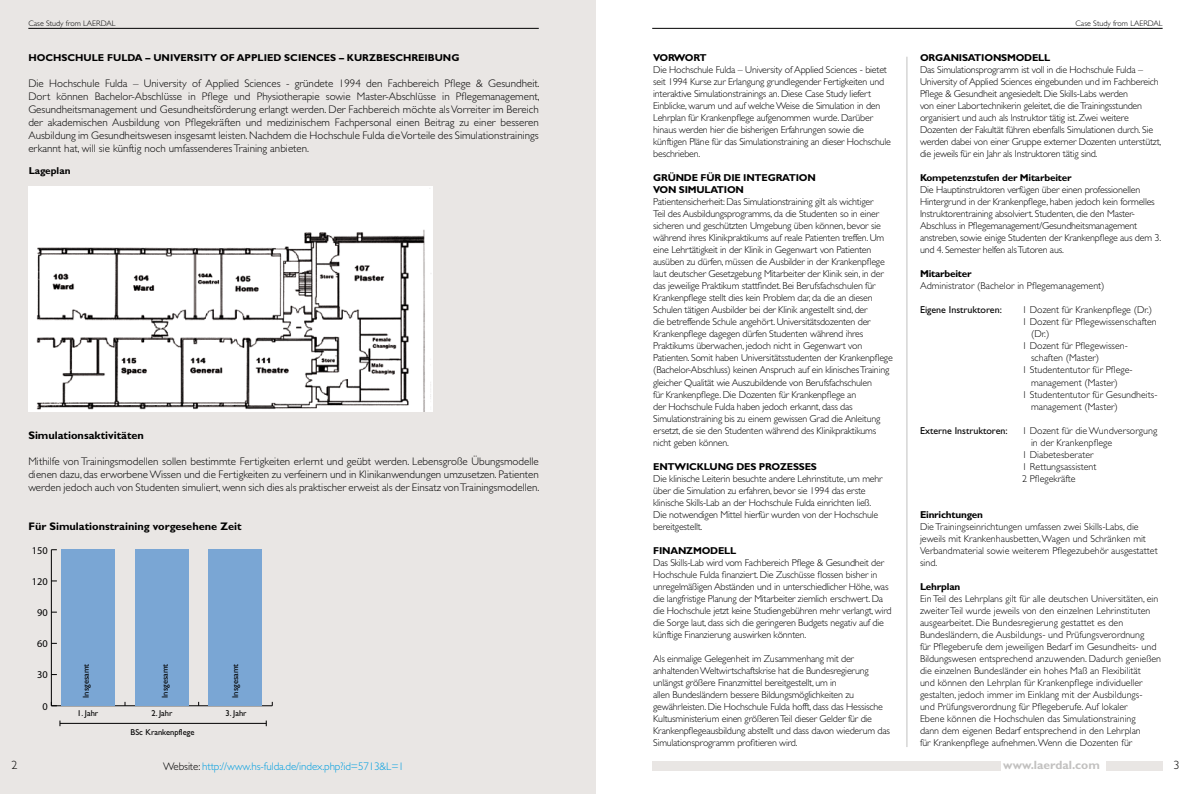
<style>
.page{position:relative;width:1191px;height:794px;background:#fff}
.page>*{position:absolute;margin:0;border:0;box-sizing:border-box;transform-origin:0 0}
.t1{font:700 12px "Gill Sans";color:#c2c1c0}
.t2{font:300 12px "Gill Sans";color:#000}
.t3{font:300 11px/13px "Gill Sans";color:#000;text-align:justify}
.t4{font:700 11px "Gill Sans";color:#000}
.t5{font:300 11px "Gill Sans";letter-spacing:-.01em;color:#009ee0}
.t6{font:10.4px "Myriad Pro";color:#000}
.t7{font:300 10px/12px "Gill Sans";letter-spacing:-.02em;color:#000}
.t8{font:300 10px/12px "Gill Sans";color:#000}
.t9{font:700 10px/12px "Gill Sans";letter-spacing:-.02em;color:#000}
.t10{font:700 10px "Gill Sans";color:#000}
.t11{font:10px "Gill Sans";color:#000}
.t12{font:700 10px "Gill Sans";letter-spacing:-.08em;color:#000}
.t13{font:8.5px "Gill Sans";color:#000}
.t14{font:300 8px "Gill Sans";color:#000}
.s1{color:#000}
</style>
<div class="page">
<div style="left:0;top:0;width:595px;height:794px;background:#e9e6e4"></div>
<hr style="left:28px;top:28px;width:511px;height:1px;background:#000">
<div style="left:652px;top:761px;width:349px;height:10px;background:#e9e6e4"></div>
<hr style="left:652px;top:28px;width:510px;height:1px;background:#000">
<div style="left:1106px;top:761px;width:56px;height:10px;background:#e9e6e4"></div>
<hr style="left:906px;top:57px;width:1px;height:690px;background:#c2c1c0">
<img style="left:29px;top:186px;width:404px;height:225px">
<hr style="left:51px;top:705px;width:221px;height:1px;background:#000">
<hr style="left:51px;top:550px;width:1px;height:156px;background:#000">
<div style="left:62px;top:550px;width:53px;height:156px;background:#7aa6d4"></div>
<div style="left:135px;top:550px;width:53px;height:156px;background:#7aa6d4"></div>
<div style="left:209px;top:550px;width:53px;height:156px;background:#7aa6d4"></div>
<hr style="left:60px;top:723px;width:206px;height:1px;background:#000">
<p class="t14" style="left:28px;top:19px;width:89px">Case Study from LAERDAL</p>
<p class="t10" style="left:28px;top:52px;width:432px">HOCHSCHULE FULDA – UNIVERSITY OF APPLIED SCIENCES – KURZBESCHREIBUNG</p>
<p class="t3" style="left:28px;top:77px;width:513px">Die Hochschule Fulda – University of Applied Sciences - gründete 1994 den Fachbereich Pflege &amp; Gesundheit.<br>Dort können Bachelor-Abschlüsse in Pflege und Physiotherapie sowie Master-Abschlüsse in Pflegemanagement, Gesundheitsmanagement und Gesundheitsförderung erlangt werden. Der Fachbereich möchte als Vorreiter im Bereich der akademischen Ausbildung von Pflegekräften und medizinischem Fachpersonal einen Beitrag zu einer besseren Ausbildung im Gesundheitswesen insgesamt leisten. Nachdem die Hochschule Fulda die Vorteile des Simulationstrainings erkannt hat, will sie künftig noch umfassenderes Training anbieten.</p>
<p class="t10" style="left:29px;top:165px;width:43px">Lageplan</p>
<p class="t2" style="left:11px;top:758px;width:7px">2</p>
<p class="t4" style="left:28px;top:428px;width:117px">Simulationsaktivitäten</p>
<p class="t3" style="left:28px;top:454px;width:513px">Mithilfe von Trainingsmodellen sollen bestimmte Fertigkeiten erlernt und geübt werden. Lebensgroße Übungsmodelle dienen dazu, das erworbene Wissen und die Fertigkeiten zu verfeinern und in Klinikanwendungen umzusetzen. Patienten werden jedoch auch von Studenten simuliert, wenn sich dies als praktischer erweist als der Einsatz von Trainingsmodellen.</p>
<p class="t4" style="left:28px;top:519px;width:215px">Für Simulationstraining vorgesehene Zeit</p>
<p class="t6" style="left:32px;top:543px;width:17px">150</p>
<p class="t6" style="left:32px;top:575px;width:17px">120</p>
<p class="t6" style="left:37px;top:606px;width:12px">90</p>
<p class="t6" style="left:37px;top:637px;width:12px">60</p>
<p class="t6" style="left:37px;top:668px;width:12px">30</p>
<p class="t6" style="left:43px;top:699px;width:7px">0</p>
<p class="t13" style="left:81px;top:698px;width:35px;rotate:-90deg">Insgesamt</p>
<p class="t13" style="left:77px;top:708px;width:23px">1. Jahr</p>
<p class="t13" style="left:151px;top:708px;width:23px">2. Jahr</p>
<p class="t13" style="left:226px;top:708px;width:23px">3. Jahr</p>
<p class="t13" style="left:131px;top:727px;width:65px">BSc Krankenpflege</p>
<p class="t13" style="left:160px;top:698px;width:35px;rotate:-90deg">Insgesamt</p>
<p class="t13" style="left:230px;top:698px;width:35px;rotate:-90deg">Insgesamt</p>
<p class="t5" style="left:163px;top:759px;width:242px"><span class="s1">Website:</span> http://www.hs-fulda.de/index.php?id=5713&amp;L=1</p>
<p class="t12" style="left:653px;top:52px;width:55px">VORWORT</p>
<p class="t7" style="left:653px;top:64px;width:239px">Die Hochschule Fulda – University of Applied Sciences - bietet seit 1994 Kurse zur Erlangung grundlegender Fertigkeiten und interaktive Simulationstrainings an. Diese Case Study liefert Einblicke, warum und auf welche Weise die Simulation in den Lehrplan für Krankenpflege aufgenommen wurde. Darüber hinaus werden hier die bisherigen Erfahrungen sowie die künftigen Pläne für das Simulationstraining an dieser Hochschule beschrieben.</p>
<p class="t9" style="left:653px;top:172px;width:164px">GRÜNDE FÜR DIE INTEGRATION<br>VON SIMULATION</p>
<p class="t7" style="left:653px;top:196px;width:241px">Patientensicherheit: Das Simulationstraining gilt als wichtiger<br>Teil des Ausbildungsprogramms, da die Studenten so in einer sicheren und geschützten Umgebung üben können, bevor sie während ihres Klinikpraktikums auf reale Patienten treffen. Um eine Lehrtätigkeit in der Klinik in Gegenwart von Patienten ausüben zu dürfen, müssen die Ausbilder in der Krankenpflege laut deutscher Gesetzgebung Mitarbeiter der Klinik sein, in der das jeweilige Praktikum stattfindet. Bei Berufsfachschulen für Krankenpflege stellt dies kein Problem dar, da die an diesen Schulen tätigen Ausbilder bei der Klinik angestellt sind, der<br>die betreffende Schule angehört. Universitätsdozenten der Krankenpflege dagegen dürfen Studenten während ihres Praktikums überwachen, jedoch nicht in Gegenwart von Patienten. Somit haben Universitätsstudenten der Krankenpflege (Bachelor-Abschluss) keinen Anspruch auf ein klinisches Training gleicher Qualität wie Auszubildende von Berufsfachschulen<br>für Krankenpflege. Die Dozenten für Krankenpflege an<br>der Hochschule Fulda haben jedoch erkannt, dass das Simulationstraining bis zu einem gewissen Grad die Anleitung ersetzt, die sie den Studenten während des Klinikpraktikums nicht geben können.</p>
<p class="t9" style="left:653px;top:460px;width:165px">ENTWICKLUNG DES PROZESSES</p>
<p class="t7" style="left:653px;top:472px;width:231px">Die klinische Leiterin besuchte andere Lehrinstitute, um mehr über die Simulation zu erfahren, bevor sie 1994 das erste klinische Skills-Lab an der Hochschule Fulda einrichten ließ.<br>Die notwendigen Mittel hierfür wurden von der Hochschule bereitgestellt.</p>
<p class="t9" style="left:653px;top:544px;width:85px">FINANZMODELL</p>
<p class="t7" style="left:653px;top:556px;width:240px">Das Skills-Lab wird vom Fachbereich Pflege &amp; Gesundheit der Hochschule Fulda finanziert. Die Zuschüsse flossen bisher in unregelmäßigen Abständen und in unterschiedlicher Höhe, was die langfristige Planung der Mitarbeiter ziemlich erschwert. Da die Hochschule jetzt keine Studiengebühren mehr verlangt, wird die Sorge laut, dass sich die geringeren Budgets negativ auf die künftige Finanzierung auswirken könnten.</p>
<p class="t7" style="left:653px;top:652px;width:238px">Als einmalige Gelegenheit im Zusammenhang mit der anhaltenden Weltwirtschaftskrise hat die Bundesregierung unlängst größere Finanzmittel bereitgestellt, um in<br>allen Bundesländern bessere Bildungsmöglichkeiten zu gewährleisten. Die Hochschule Fulda hofft, dass das Hessische Kultusministerium einen größeren Teil dieser Gelder für die Krankenpflegeausbildung abstellt und dass davon wiederum das Simulationsprogramm profitieren wird.</p>
<p class="t14" style="left:1075px;top:19px;width:89px">Case Study from LAERDAL</p>
<p class="t9" style="left:920px;top:52px;width:132px">ORGANISATIONSMODELL</p>
<p class="t7" style="left:920px;top:64px;width:243px">Das Simulationsprogramm ist voll in die Hochschule Fulda – University of Applied Sciences eingebunden und im Fachbereich Pflege &amp; Gesundheit angesiedelt. Die Skills-Labs werden<br>von einer Labortechnikerin geleitet, die die Trainingsstunden organisiert und auch als Instruktor tätig ist. Zwei weitere Dozenten der Fakultät führen ebenfalls Simulationen durch. Sie werden dabei von einer Gruppe externer Dozenten unterstützt, die jeweils für ein Jahr als Instruktoren tätig sind.</p>
<p class="t9" style="left:920px;top:172px;width:153px">Kompetenzstufen der Mitarbeiter</p>
<p class="t7" style="left:920px;top:184px;width:242px">Die Hauptinstruktoren verfügen über einen professionellen Hintergrund in der Krankenpflege, haben jedoch kein formelles Instruktorentraining absolviert. Studenten, die den Master-Abschluss in Pflegemanagement/Gesundheitsmanagement anstreben, sowie einige Studenten der Krankenpflege aus dem 3. und 4. Semester helfen als Tutoren aus.</p>
<p class="t9" style="left:920px;top:268px;width:53px">Mitarbeiter</p>
<p class="t8" style="left:920px;top:280px;width:186px">Administrator (Bachelor in Pflegemanagement)</p>
<p class="t11" style="left:920px;top:304px;width:83px">Eigene Instruktoren:</p>
<p class="t8" style="left:1022px;top:304px;width:132px">1 Dozent für Krankenpflege (Dr.)</p>
<p class="t8" style="left:1022px;top:316px;width:136px">1 Dozent für Pflegewissenschaften</p>
<p class="t7" style="left:1031px;top:328px;width:20px">(Dr.)</p>
<p class="t8" style="left:1022px;top:340px;width:107px">1 Dozent für Pflegewissen-</p>
<p class="t8" style="left:1031px;top:352px;width:70px">schaften (Master)</p>
<p class="t8" style="left:1022px;top:364px;width:112px">1 Studententutor für Pflege-</p>
<p class="t8" style="left:1031px;top:376px;width:88px">management (Master)</p>
<p class="t8" style="left:1022px;top:388px;width:137px">1 Studententutor für Gesundheits-</p>
<p class="t8" style="left:1031px;top:400px;width:88px">management (Master)</p>
<p class="t11" style="left:920px;top:424px;width:89px">Externe Instruktoren:</p>
<p class="t8" style="left:1022px;top:424px;width:137px">1 Dozent für die Wundversorgung</p>
<p class="t8" style="left:1031px;top:436px;width:83px">in der Krankenpflege</p>
<p class="t8" style="left:1022px;top:448px;width:73px">1 Diabetesberater</p>
<p class="t8" style="left:1022px;top:460px;width:76px">1 Rettungsassistent</p>
<p class="t8" style="left:1022px;top:472px;width:55px">2 Pflegekräfte</p>
<p class="t9" style="left:920px;top:508px;width:64px">Einrichtungen</p>
<p class="t8" style="left:920px;top:520px;width:239px">Die Trainingseinrichtungen umfassen zwei Skills-Labs, die jeweils mit Krankenhausbetten, Wagen und Schränken mit Verbandmaterial sowie weiterem Pflegezubehör ausgestattet sind.</p>
<p class="t9" style="left:920px;top:580px;width:42px">Lehrplan</p>
<p class="t8" style="left:920px;top:592px;width:242px">Ein Teil des Lehrplans gilt für alle deutschen Universitäten, ein zweiter Teil wurde jeweils von den einzelnen Lehrinstituten ausgearbeitet. Die Bundesregierung gestattet es den Bundesländern, die Ausbildungs- und Prüfungsverordnung<br>für Pflegeberufe dem jeweiligen Bedarf im Gesundheits- und Bildungswesen entsprechend anzuwenden. Dadurch genießen die einzelnen Bundesländer ein hohes Maß an Flexibilität<br>und können den Lehrplan für Krankenpflege individueller gestalten, jedoch immer im Einklang mit der Ausbildungs-<br>und Prüfungsverordnung für Pflegeberufe. Auf lokaler<br>Ebene können die Hochschulen das Simulationstraining<br>dann dem eigenen Bedarf entsprechend in den Lehrplan<br>für Krankenpflege aufnehmen. Wenn die Dozenten für</p>
<p class="t1" style="left:1003px;top:758px;width:98px">www.laerdal.com</p>
<p class="t2" style="left:1173px;top:758px;width:7px">3</p>
</div>
